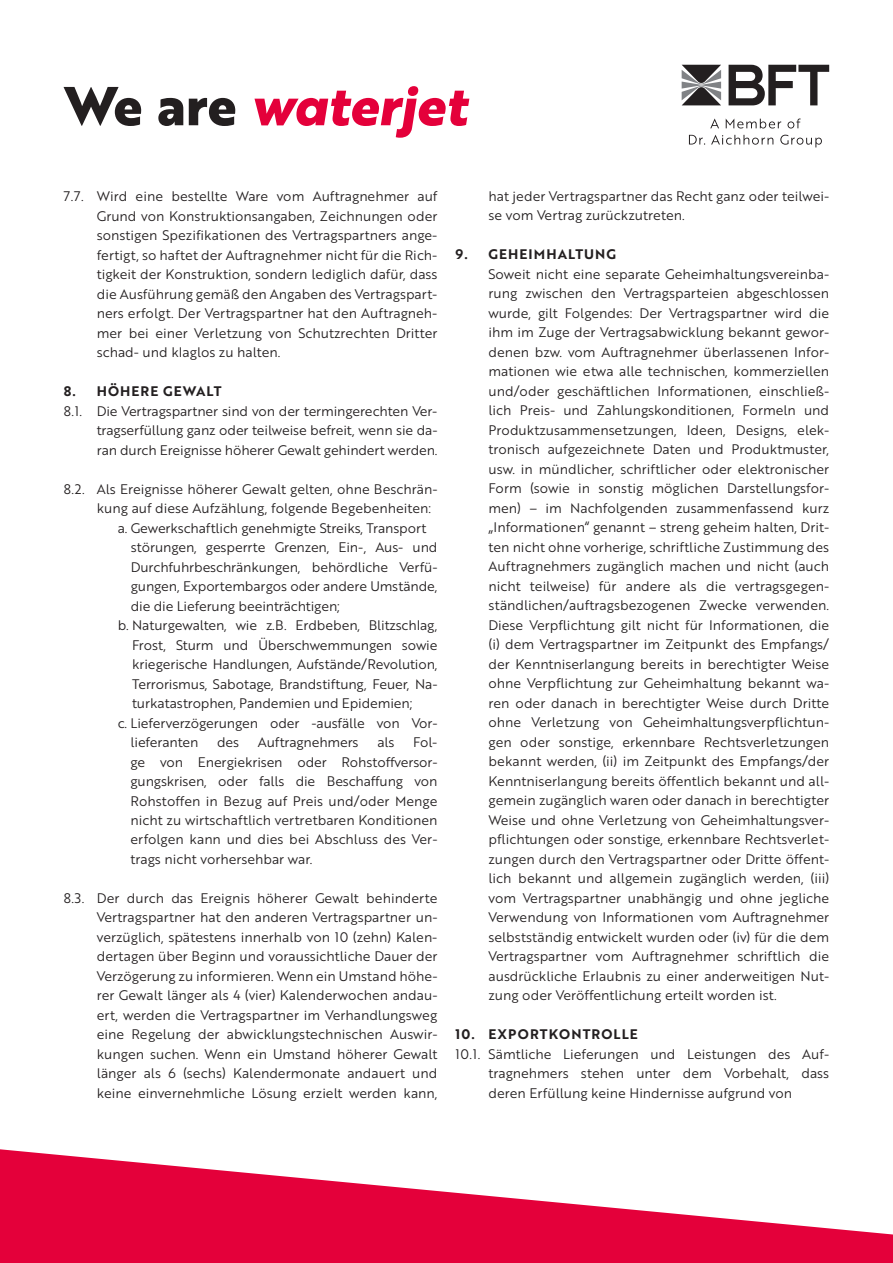
<style>
.page{position:relative;width:893px;height:1263px;background:#fff}
.page>*{position:absolute;margin:0;border:0;box-sizing:border-box;transform-origin:0 0}
.t1{font:53.25px "Brother 1816 Extra Bold Italic";color:#e4003a}
.t2{font:13.5px/19.5px "Brother 1816 Book";letter-spacing:-.01em;color:#231f20;text-align:justify}
.t3{font:13.5px "Brother 1816 Bold";letter-spacing:.08em;color:#231f20}
.s1{font-family:"Brother 1816 Extra";font-weight:700;color:#231f20}
</style>
<div class="page">
<svg style="left:729px;top:65px;width:100px;height:40px"></svg>
<svg style="left:682px;top:65px;width:39px;height:40px;background:#6d6c6d"></svg>
<svg style="left:710px;top:118px;width:91px;height:11px"></svg>
<svg style="left:689px;top:135px;width:133px;height:12px"></svg>
<svg style="left:0;top:1149px;width:893px;height:114px;fill:#e4003a"></svg>
<h1 class="t1" style="left:64px;top:65px;width:405px"><span class="s1">We are</span> waterjet</h1>
<p class="t2" style="left:97px;top:186px;width:342px;text-indent:-33px">7.7. Wird eine bestellte Ware vom Auftragnehmer auf Grund von Konstruktionsangaben, Zeichnungen oder sonstigen Spezifikationen des Vertragspartners ange&shy;fertigt, so haftet der Auftragnehmer nicht für die Rich&shy;tigkeit der Konstruktion, sondern lediglich dafür, dass die Ausführung gemäß den Angaben des Vertragspart&shy;ners erfolgt. Der Vertragspartner hat den Auftragneh&shy;mer bei einer Verletzung von Schutzrechten Dritter schad- und klaglos zu halten.</p>
<p class="t3" style="left:64px;top:381px;width:159px">8. HÖHERE GEWALT</p>
<p class="t2" style="left:97px;top:400px;width:342px;text-indent:-33px">8.1. Die Vertragspartner sind von der termingerechten Ver&shy;tragserfüllung ganz oder teilweise befreit, wenn sie da&shy;ran durch Ereignisse höherer Gewalt gehindert werden.</p>
<p class="t2" style="left:64px;top:478px;width:375px">8.2. Als Ereignisse höherer Gewalt gelten, ohne Beschrän-</p>
<p class="t2" style="left:97px;top:498px;width:336px">kung auf diese Aufzählung, folgende Begebenheiten:</p>
<p class="t2" style="left:118px;top:517px;width:310px">a. Gewerkschaftlich genehmigte Streiks, Transport</p>
<p class="t2" style="left:131px;top:537px;width:308px">störungen, gesperrte Grenzen, Ein-, Aus- und</p>
<p class="t2" style="left:131px;top:556px;width:308px">Durchfuhrbeschränkungen, behördliche Verfü-</p>
<p class="t2" style="left:131px;top:576px;width:308px">gungen, Exportembargos oder andere Umstände,</p>
<p class="t2" style="left:131px;top:595px;width:210px">die die Lieferung beeinträchtigen;</p>
<p class="t2" style="left:118px;top:615px;width:321px">b. Naturgewalten, wie z.B. Erdbeben, Blitzschlag,</p>
<p class="t2" style="left:132px;top:634px;width:307px">Frost, Sturm und Überschwemmungen sowie</p>
<p class="t2" style="left:132px;top:654px;width:307px">kriegerische Handlungen, Aufstände/Revolution,</p>
<p class="t2" style="left:132px;top:673px;width:307px">Terrorismus, Sabotage, Brandstiftung, Feuer, Na-</p>
<p class="t2" style="left:132px;top:693px;width:282px">turkatastrophen, Pandemien und Epidemien;</p>
<p class="t2" style="left:118px;top:712px;width:321px">c. Lieferverzögerungen oder -ausfälle von Vor-</p>
<p class="t2" style="left:131px;top:732px;width:69px">lieferanten</p>
<p class="t2" style="left:217px;top:732px;width:24px">des</p>
<p class="t2" style="left:258px;top:732px;width:102px">Auftragnehmers</p>
<p class="t2" style="left:377px;top:732px;width:19px">als</p>
<p class="t2" style="left:131px;top:732px;width:308px;text-indent:283px">Fol&shy;ge von Energiekrisen oder Rohstoffversor&shy;gungskrisen, oder falls die Beschaffung von Rohstoffen in Bezug auf Preis und/oder Menge nicht zu wirtschaftlich vertretbaren Konditionen erfolgen kann und dies bei Abschluss des Ver&shy;trags nicht vorhersehbar war.</p>
<p class="t2" style="left:97px;top:888px;width:342px;text-indent:-33px">8.3. Der durch das Ereignis höherer Gewalt behinderte Vertragspartner hat den anderen Vertragspartner un&shy;verzüglich, spätestens innerhalb von 10 (zehn) Kalen&shy;dertagen über Beginn und voraussichtliche Dauer der Verzögerung zu informieren. Wenn ein Umstand höhe&shy;rer Gewalt länger als 4 (vier) Kalenderwochen andau&shy;ert, werden die Vertragspartner im Verhandlungsweg eine Regelung der abwicklungstechnischen Auswir&shy;kungen suchen. Wenn ein Umstand höherer Gewalt länger als 6 (sechs) Kalendermonate andauert und keine einvernehmliche Lösung erzielt werden kann,</p>
<p class="t2" style="left:488px;top:186px;width:342px">hat jeder Vertragspartner das Recht ganz oder teilwei&shy;se vom Vertrag zurückzutreten.</p>
<p class="t3" style="left:455px;top:244px;width:162px">9. GEHEIMHALTUNG</p>
<p class="t2" style="left:488px;top:264px;width:342px">Soweit nicht eine separate Geheimhaltungsvereinba&shy;rung zwischen den Vertragsparteien abgeschlossen wurde, gilt Folgendes: Der Vertragspartner wird die ihm im Zuge der Vertragsabwicklung bekannt gewor&shy;denen bzw. vom Auftragnehmer überlassenen Infor&shy;mationen wie etwa alle technischen, kommerziellen und/oder geschäftlichen Informationen, einschließ&shy;lich Preis- und Zahlungskonditionen, Formeln und Produktzusammensetzungen, Ideen, Designs, elek&shy;tronisch aufgezeichnete Daten und Produktmuster, usw. in mündlicher, schriftlicher oder elektronischer Form (sowie in sonstig möglichen Darstellungsfor&shy;men) – im Nachfolgenden zusammenfassend kurz „Informationen“ genannt – streng geheim halten, Drit&shy;ten nicht ohne vorherige, schriftliche Zustimmung des Auftragnehmers zugänglich machen und nicht (auch nicht teilweise) für andere als die vertragsgegen&shy;ständlichen/auftragsbezogenen Zwecke verwenden.<br>Diese Verpflichtung gilt nicht für Informationen, die (i) dem Vertragspartner im Zeitpunkt des Empfangs/ der Kenntniserlangung bereits in berechtigter Weise ohne Verpflichtung zur Geheimhaltung bekannt wa&shy;ren oder danach in berechtigter Weise durch Dritte ohne Verletzung von Geheimhaltungsverpflichtun&shy;gen oder sonstige, erkennbare Rechtsverletzungen bekannt werden, (ii) im Zeitpunkt des Empfangs/der Kenntniserlangung bereits öffentlich bekannt und all&shy;gemein zugänglich waren oder danach in berechtigter Weise und ohne Verletzung von Geheimhaltungsver&shy;pflichtungen oder sonstige, erkennbare Rechtsverlet&shy;zungen durch den Vertragspartner oder Dritte öffent&shy;lich bekannt und allgemein zugänglich werden, (iii) vom Vertragspartner unabhängig und ohne jegliche Verwendung von Informationen vom Auftragnehmer selbstständig entwickelt wurden oder (iv) für die dem Vertragspartner vom Auftragnehmer schriftlich die ausdrückliche Erlaubnis zu einer anderweitigen Nut&shy;zung oder Veröffentlichung erteilt worden ist.</p>
<p class="t3" style="left:455px;top:1024px;width:184px">10. EXPORTKONTROLLE</p>
<p class="t2" style="left:488px;top:1043px;width:342px;text-indent:-33px">10.1. Sämtliche Lieferungen und Leistungen des Auf&shy;tragnehmers stehen unter dem Vorbehalt, dass deren Erfüllung keine Hindernisse aufgrund von</p>
</div>
